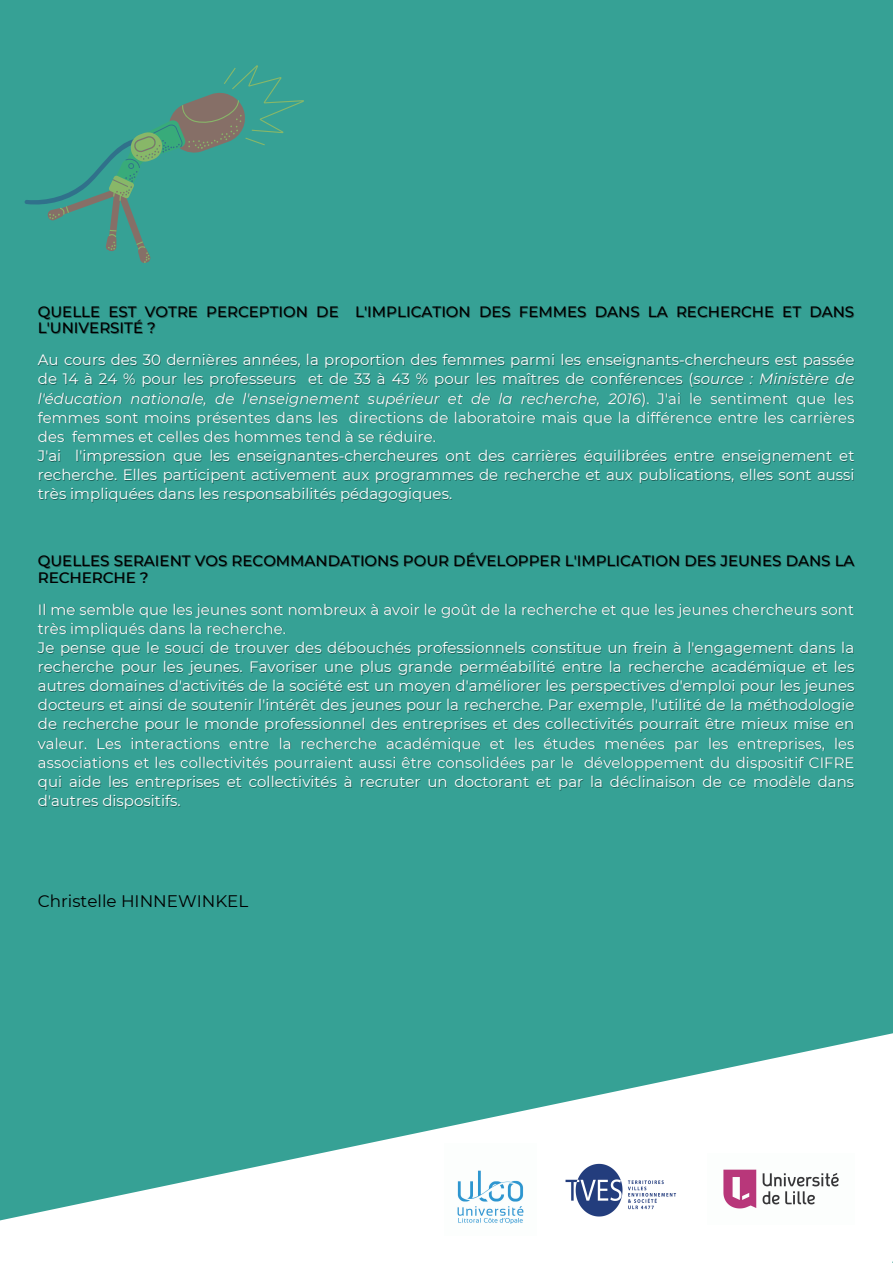
<style>
.page{position:relative;width:893px;height:1263px;background:#36a195}
.page>*{position:absolute;margin:0;border:0;box-sizing:border-box;transform-origin:0 0}
.t1{font:16.73px "Montserrat";color:#000}
.t2{font:15px/19.1px "Montserrat";color:#fff;text-align:justify}
.t3{font:500 15px/16.4px "Montserrat";color:#000}
.s1{font-style:italic}
.s2{color:rgb(0 0 0/.4)}
</style>
<div class="page">
<svg style="left:0;top:1033px;width:893px;height:230px;fill:#fff"></svg>
<svg style="left:46px;top:65px;width:258px;height:198px"></svg>
<img style="left:445px;top:1143px;width:92px;height:92px">
<img style="left:563px;top:1160px;width:118px;height:58px">
<img style="left:707px;top:1154px;width:147px;height:70px">
<p class="t3" style="left:38px;top:303px;width:818px">QUELLE EST VOTRE PERCEPTION DE L'IMPLICATION DES FEMMES DANS LA RECHERCHE ET DANS<br>L'UNIVERSITÉ ?</p>
<p class="t2" style="left:38px;top:350px;width:818px">Au cours des 30 dernières années, la proportion des femmes parmi les enseignants-chercheurs est passée de 14 à 24 % pour les professeurs et de 33 à 43 % pour les maîtres de conférences (<span class="s1">source : Ministère de l'éducation nationale, de l'enseignement supérieur et de la recherche, 2016</span>). J'ai le sentiment que les femmes sont moins présentes dans les directions de laboratoire mais que la différence entre les carrières <span class="s2">des</span> femmes et celles des hommes tend à se réduire.</p>
<p class="t2" style="left:38px;top:446px;width:818px"><span class="s2">J</span>'<span class="s2">ai</span> l'impression que les enseignantes-chercheures ont des carrières équilibrées entre enseignement et recherche. Elles participent activement aux programmes de recherche et aux publications, elles sont aussi très impliquées dans les responsabilités pédagogiques.</p>
<p class="t3" style="left:38px;top:553px;width:818px">QUELLES SERAIENT VOS RECOMMANDATIONS POUR DÉVELOPPER L'IMPLICATION DES JEUNES DANS LA<br>RECHERCHE ?</p>
<p class="t2" style="left:38px;top:600px;width:818px">Il me semble que les jeunes sont nombreux à avoir le goût de la recherche et que les jeunes chercheurs sont très impliqués dans la recherche.</p>
<p class="t2" style="left:38px;top:638px;width:818px">Je pense que le souci de trouver des débouchés professionnels constitue un frein à l'engagement dans la recherche pour les jeunes. Favoriser une plus grande perméabilité entre la recherche académique et les autres domaines d'activités de la société est un moyen d'améliorer les perspectives d'emploi pour les jeunes docteurs et ainsi de soutenir l'intérêt des jeunes pour la recherche. Par exemple, l'utilité de la méthodologie de recherche pour le monde professionnel des entreprises et des collectivités pourrait être mieux mise en valeur. Les interactions entre la recherche académique et les études menées par les entreprises, les associations et les collectivités pourraient aussi être consolidées par le développement du dispositif CIFRE qui aide les entreprises et collectivités à recruter un doctorant et par la déclinaison de ce modèle dans d'autres dispositifs.</p>
<p class="t1" style="left:38px;top:891px;width:212px">Christelle HINNEWINKEL</p>
</div>
